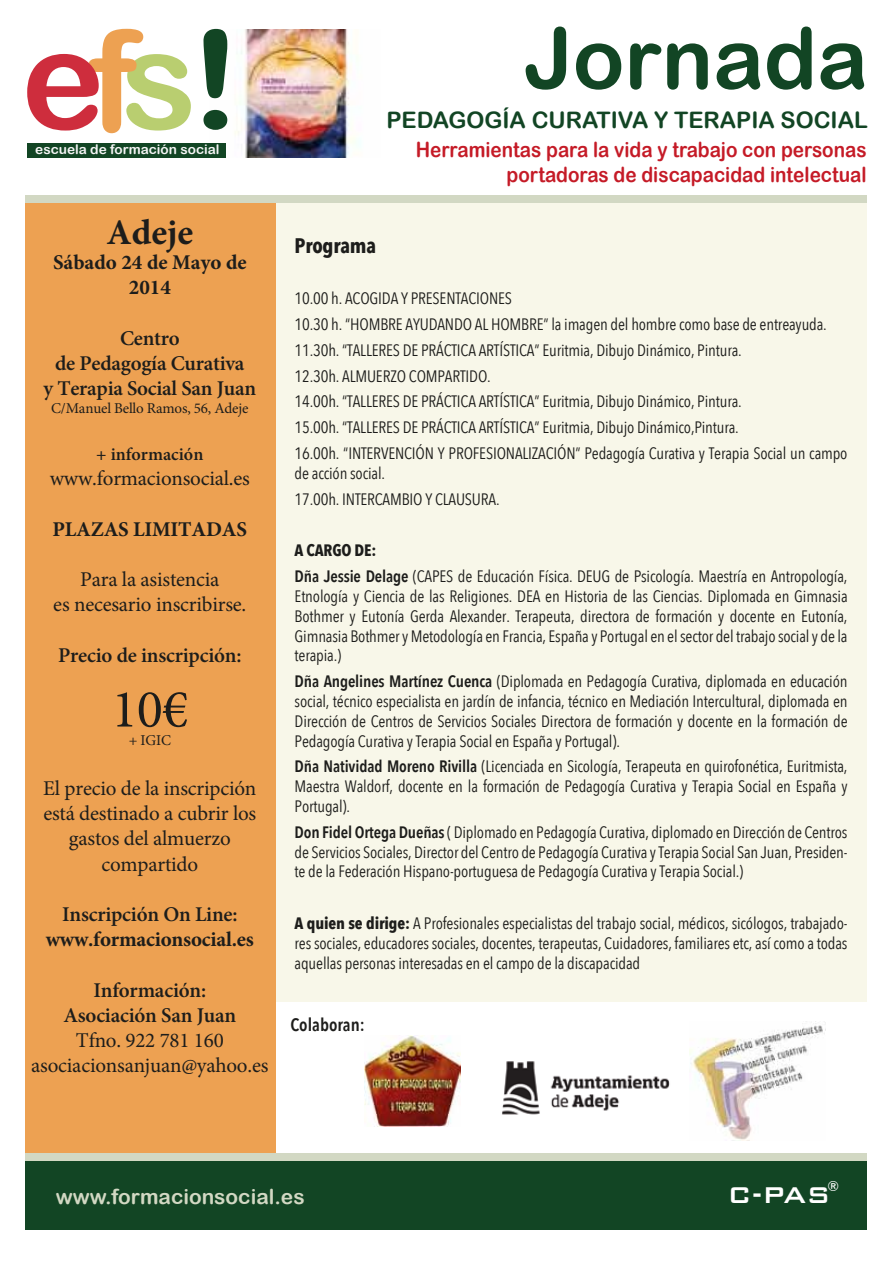
<style>
.page{position:relative;width:893px;height:1263px;background:#fff}
.page>*{position:absolute;margin:0;border:0;box-sizing:border-box;transform-origin:0 0}
.t1{font:141px "Arial Rounded MT Bold";color:#ce2d3d}
.t2{font:85.2px "Arial Rounded MT Bold";color:#124524}
.t3{font:54px "Minion Pro";color:#1d1d1b}
.t4{font:700 36px "Minion Pro";color:#1d1d1b}
.t5{font:500 30.45px "Bank Gothic BT";color:#fff}
.t6{font:22.8px "Arial Rounded MT Bold";color:#124524}
.t7{font:21px/25.2px "Minion Pro";letter-spacing:-.01em;color:#1d1d1b;text-align:center}
.t8{font:600 21px/25.2px "Minion Pro";letter-spacing:-.01em;color:#1d1d1b;text-align:center}
.t9{font:21px/25.2px "Arial Rounded MT Bold";color:#c51b27;text-align:right;scale:.9 1}
.t10{font:700 21px/25.2px "Minion Pro";letter-spacing:-.01em;color:#1d1d1b;text-align:center}
.t11{font:700 21px "Avenir Next Condensed";letter-spacing:-.01em;color:#1d1d1b}
.t12{font:20.85px "Arial Rounded MT Bold";color:#d2d8c3}
.t13{font:600 18px "Minion Pro";color:#1d1d1b}
.t14{font:600 18px "Avenir Next Condensed";color:#1d1d1b}
.t15{font:16.5px/19.8px "Avenir Next Condensed";letter-spacing:-.01em;color:#1d1d1b;text-align:justify}
.t16{font:15px "Minion Pro";letter-spacing:-.01em;color:#1d1d1b}
.t17{font:13.35px "Arial Rounded MT Bold";color:#f5f5f5}
.s1{color:#eda152}
.s2{color:#b9ce70}
.s3{font-size:136.5px;color:#124524}
.s4{font-weight:700}
.s5{font-weight:600}
</style>
<div class="page">
<img style="left:235px;top:29px;width:125px;height:129px">
<div style="left:25px;top:1156px;width:842px;height:74px;background:#124524"></div>
<div style="left:25px;top:195px;width:842px;height:8px;background:#d2d8c3"></div>
<div style="left:27px;top:143px;width:199px;height:15px;background:#124524"></div>
<div style="left:25px;top:1152px;width:842px;height:8px;background:#d2d8c3"></div>
<div style="left:25px;top:203px;width:842px;height:799px;background:#f8f7e9"></div>
<div style="left:25px;top:203px;width:251px;height:949px;background:#eda152"></div>
<img style="left:365px;top:1036px;width:95px;height:90px">
<img style="left:502px;top:1061px;width:168px;height:54px">
<img style="left:689px;top:1021px;width:136px;height:119px">
<h1 class="t1" style="left:21px;top:-5px;width:223px">e<span class="s1">f</span><span class="s2">s</span><span class="s3">!</span></h1>
<p class="t17" style="left:35px;top:142px;width:186px">escuela de formación social</p>
<h3 class="t4" style="left:106px;top:207px;width:88px">Adeje</h3>
<p class="t10" style="left:53px;top:250px;width:195px">Sábado 24 de Mayo de<br>2014</p>
<p class="t8" style="left:44px;top:325px;width:214px">Centro<br>de Pedagogía Curativa<br>y Terapia Social San Juan</p>
<p class="t16" style="left:51px;top:398px;width:199px">C/Manuel Bello Ramos, 56, Adeje</p>
<p class="t13" style="left:96px;top:442px;width:109px">+ información</p>
<p class="t7" style="left:50px;top:466px;width:202px">www.formacionsocial.es</p>
<p class="t10" style="left:53px;top:516px;width:196px">PLAZAS LIMITADAS</p>
<p class="t7" style="left:53px;top:567px;width:195px">Para la asistencia<br>es necesario inscribirse.</p>
<p class="t8" style="left:58px;top:642px;width:185px">Precio de inscripción:</p>
<h3 class="t3" style="left:112px;top:673px;width:78px">10€</h3>
<p class="t16" style="left:129px;top:730px;width:44px">+ IGIC</p>
<p class="t7" style="left:43px;top:776px;width:215px">El precio de la inscripción está destinado a cubrir los gastos del almuerzo compartido</p>
<p class="t8" style="left:62px;top:901px;width:177px">Inscripción On Line:</p>
<p class="t10" style="left:46px;top:926px;width:210px">www.formacionsocial.es</p>
<p class="t8" style="left:63px;top:977px;width:174px">Información:<br>Asociación San Juan</p>
<p class="t7" style="left:31px;top:1028px;width:239px">Tfno. 922 781 160 asociacionsanjuan@yahoo.es</p>
<h2 class="t2" style="left:524px;top:8px;width:345px">Jornada</h2>
<h3 class="t6" style="left:386px;top:107px;width:483px">PEDAGOGÍA CURATIVA Y TERAPIA SOCIAL</h3>
<p class="t9" style="left:416px;top:136px;width:502px">Herramientas para la vida y trabajo con personas portadoras de discapacidad intelectual</p>
<p class="t11" style="left:295px;top:232px;width:83px">Programa</p>
<p class="t15" style="left:295px;top:285px;width:554px;line-height:25.8px;text-align:left">10.00 h. ACOGIDA Y PRESENTACIONES<br>10.30 h. “HOMBRE AYUDANDO AL HOMBRE” la imagen del hombre como base de entreayuda.<br>11.30h. “TALLERES DE PRÁCTICA ARTÍSTICA” Euritmia, Dibujo Dinámico, Pintura.<br>12.30h. ALMUERZO COMPARTIDO.<br>14.00h. “TALLERES DE PRÁCTICA ARTÍSTICA” Euritmia, Dibujo Dinámico, Pintura.<br>15.00h. “TALLERES DE PRÁCTICA ARTÍSTICA” Euritmia, Dibujo Dinámico,Pintura.<br>16.00h. “INTERVENCIÓN Y PROFESIONALIZACIÓN” Pedagogía Curativa y Terapia Social un campo</p>
<p class="t15" style="left:295px;top:459px;width:206px;line-height:25.8px">de acción social.<br>17.00h. INTERCAMBIO Y CLAUSURA.</p>
<p class="t15" style="left:295px;top:537px;width:554px;line-height:25.8px"><span class="s4">A CARGO DE:<br></span><span class="s5">Dña Jessie Delage</span> (CAPES de Educación Física. DEUG de Psicología. Maestría en Antropología,</p>
<p class="t15" style="left:295px;top:585px;width:554px">Etnología y Ciencia de las Religiones. DEA en Historia de las Ciencias. Diplomada en Gimnasia Bothmer y Eutonía Gerda Alexander. Terapeuta, directora de formación y docente en Eutonía, Gimnasia Bothmer y Metodología en Francia, España y Portugal en el sector del trabajo social y de la terapia.)</p>
<p class="t15" style="left:295px;top:671px;width:554px"><span class="s5">Dña Angelines Martínez Cuenca</span> (Diplomada en Pedagogía Curativa, diplomada en educación social, técnico especialista en jardín de infancia, técnico en Mediación Intercultural, diplomada en Dirección de Centros de Servicios Sociales Directora de formación y docente en la formación de Pedagogía Curativa y Terapia Social en España y Portugal).</p>
<p class="t15" style="left:295px;top:756px;width:554px"><span class="s5">Dña Natividad Moreno Rivilla</span> (Licenciada en Sicología, Terapeuta en quirofonética, Euritmista, Maestra Waldorf, docente en la formación de Pedagogía Curativa y Terapia Social en España y Portugal).</p>
<p class="t15" style="left:295px;top:821px;width:554px"><span class="s5">Don Fidel Ortega Dueñas</span> ( Diplomado en Pedagogía Curativa, diplomado en Dirección de Centros de Servicios Sociales, Director del Centro de Pedagogía Curativa y Terapia Social San Juan, Presiden&shy;te de la Federación Hispano-portuguesa de Pedagogía Curativa y Terapia Social.)</p>
<p class="t15" style="left:295px;top:912px;width:554px"><span class="s4">A quien se dirige:</span> A Profesionales especialistas del trabajo social, médicos, sicólogos, trabajado&shy;res sociales, educadores sociales, docentes, terapeutas, Cuidadores, familiares etc, así como a todas aquellas personas interesadas en el campo de la discapacidad</p>
<p class="t14" style="left:291px;top:1009px;width:76px">Colaboran:</p>
<p class="t12" style="left:56px;top:1184px;width:250px">www.formacionsocial.es</p>
<h3 class="t5" style="left:728px;top:1178px;width:113px">C-PAS<sup>®</sup></h3>
</div>
